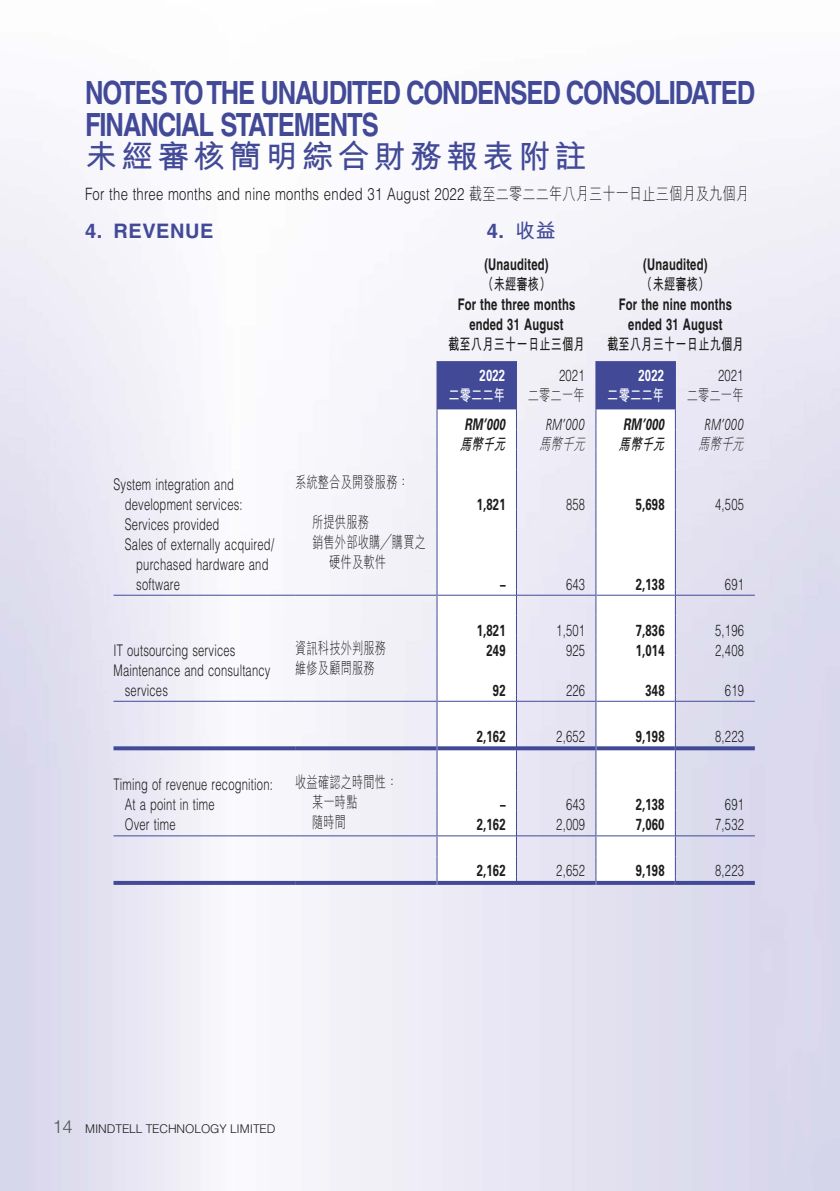
<style>
.page{position:relative;width:840px;height:1191px;background:#fff}
.page>*{position:absolute;margin:0;border:0;box-sizing:border-box;transform-origin:0 0}
.t1{font:700 32px/32px "Helvetica LT Std";letter-spacing:-.045em;color:#424a98;scale:.8 1}
.t2{font:700 32px "M Hei HK";letter-spacing:.125em;color:#424a98}
.t3{font:700 20px "Helvetica LT Std";letter-spacing:.025em;color:#424a98}
.t4{font:300 17px "Helvetica LT Std";letter-spacing:.015em;color:#1c1c1b;scale:.77 1}
.t5{font:300 16px/20px "Helvetica LT Std";letter-spacing:.015em;color:#1c1c1b;scale:.7 1}
.t6{font:700 16px/20px "Helvetica LT Std";letter-spacing:.015em;color:#1c1c1b;text-align:center;scale:.7 1}
.t7{font:700 16px "Univers LT Std";letter-spacing:.015em;color:#1c1c1b;scale:.7 1}
.t8{font:300 16px/20px "M Hei HK";letter-spacing:.015em;color:#1c1c1b;scale:.7 1}
.t9{font:700 16px "M Hei HK";letter-spacing:.015em;color:#1c1c1b;scale:.7 1}
.t10{font:italic 700 16px "Univers LT Std";letter-spacing:.015em;color:#1c1c1b;scale:.7 1}
.t11{font:italic 300 16px "Frutiger LT Std";letter-spacing:.015em;color:#1c1c1b;scale:.7 1}
.t12{font:700 16px "M Hei HK";letter-spacing:.015em;color:#fff;scale:.7 1}
.t13{font:700 16px "Univers LT Std";letter-spacing:.015em;color:#fff;scale:.7 1}
.t14{font:italic 700 16px "M Hei HK";color:#1c1c1b;scale:.7 1}
.t15{font:italic 300 16px "M Hei HK";color:#1c1c1b;scale:.7 1}
.t16{font:300 12px "Helvetica LT Std";letter-spacing:-.01em;color:#1c1c1b}
.s1{font-family:"M Hei HK"}
.s2{font-size:18px;color:#575756}
</style>
<div class="page">
<img style="left:0;top:126px;width:839px;height:1065px">
<svg style="left:437px;top:469px;width:237px;height:412px"></svg>
<svg style="left:436px;top:361px;width:239px;height:108px"></svg>
<hr style="left:436px;top:469px;width:1px;height:40px;background:#424a98">
<hr style="left:515px;top:469px;width:1px;height:40px;background:#424a98">
<hr style="left:595px;top:469px;width:1px;height:40px;background:#424a98">
<hr style="left:674px;top:469px;width:1px;height:40px;background:#424a98">
<svg style="left:436px;top:509px;width:1px;height:20px"></svg>
<svg style="left:515px;top:509px;width:1px;height:20px"></svg>
<svg style="left:595px;top:509px;width:1px;height:20px"></svg>
<svg style="left:674px;top:509px;width:1px;height:20px"></svg>
<hr style="left:436px;top:529px;width:1px;height:60px;background:#424a98">
<hr style="left:515px;top:529px;width:1px;height:60px;background:#424a98">
<hr style="left:595px;top:529px;width:1px;height:60px;background:#424a98">
<hr style="left:674px;top:529px;width:1px;height:60px;background:#424a98">
<svg style="left:436px;top:589px;width:1px;height:66px"></svg>
<svg style="left:515px;top:589px;width:1px;height:66px"></svg>
<svg style="left:595px;top:589px;width:1px;height:66px"></svg>
<svg style="left:674px;top:589px;width:1px;height:66px"></svg>
<hr style="left:436px;top:655px;width:1px;height:40px;background:#424a98">
<hr style="left:515px;top:655px;width:1px;height:40px;background:#424a98">
<hr style="left:595px;top:655px;width:1px;height:40px;background:#424a98">
<hr style="left:674px;top:655px;width:1px;height:40px;background:#424a98">
<svg style="left:436px;top:695px;width:1px;height:190px"></svg>
<svg style="left:515px;top:695px;width:1px;height:190px"></svg>
<svg style="left:595px;top:695px;width:1px;height:190px"></svg>
<svg style="left:674px;top:695px;width:1px;height:190px"></svg>
<hr style="left:113px;top:594px;width:182px;height:1px;background:#424a98">
<hr style="left:295px;top:594px;width:141px;height:1px;background:#424a98">
<hr style="left:437px;top:594px;width:78px;height:1px;background:#424a98">
<hr style="left:516px;top:594px;width:79px;height:1px;background:#424a98">
<hr style="left:596px;top:594px;width:78px;height:1px;background:#424a98">
<hr style="left:675px;top:594px;width:79px;height:1px;background:#424a98">
<hr style="left:113px;top:701px;width:182px;height:1px;background:#424a98">
<hr style="left:295px;top:701px;width:141px;height:1px;background:#424a98">
<hr style="left:437px;top:701px;width:78px;height:1px;background:#424a98">
<hr style="left:516px;top:701px;width:79px;height:1px;background:#424a98">
<hr style="left:596px;top:701px;width:78px;height:1px;background:#424a98">
<hr style="left:675px;top:701px;width:79px;height:1px;background:#424a98">
<svg style="left:113px;top:746px;width:182px;height:4px"></svg>
<svg style="left:295px;top:746px;width:141px;height:4px"></svg>
<svg style="left:437px;top:746px;width:78px;height:4px"></svg>
<svg style="left:516px;top:746px;width:79px;height:4px"></svg>
<svg style="left:596px;top:746px;width:78px;height:4px"></svg>
<svg style="left:675px;top:746px;width:79px;height:4px"></svg>
<hr style="left:113px;top:835px;width:182px;height:1px;background:#424a98">
<hr style="left:295px;top:835px;width:141px;height:1px;background:#424a98">
<hr style="left:437px;top:835px;width:78px;height:1px;background:#424a98">
<hr style="left:516px;top:835px;width:79px;height:1px;background:#424a98">
<hr style="left:596px;top:835px;width:78px;height:1px;background:#424a98">
<hr style="left:675px;top:835px;width:79px;height:1px;background:#424a98">
<svg style="left:113px;top:881px;width:182px;height:4px"></svg>
<svg style="left:295px;top:881px;width:141px;height:4px"></svg>
<svg style="left:437px;top:881px;width:78px;height:4px"></svg>
<svg style="left:516px;top:881px;width:79px;height:4px"></svg>
<svg style="left:596px;top:881px;width:78px;height:4px"></svg>
<svg style="left:675px;top:881px;width:79px;height:4px"></svg>
<h1 class="t1" style="left:85px;top:76px;width:838px">NOTES TO THE UNAUDITED CONDENSED CONSOLIDATED<br>FINANCIAL STATEMENTS</h1>
<h1 class="t2" style="left:85px;top:133px;width:502px">未經審核簡明綜合財務報表附註</h1>
<p class="t4" style="left:85px;top:184px;width:863px">For the three months and nine months ended 31 August 2022 <span class="s1">截至二零二二年八月三十一日止三個月及九個月</span></p>
<p class="t3" style="left:85px;top:219px;width:130px">4. REVENUE</p>
<p class="t3" style="left:486px;top:219px;width:71px">4. <span class="s1">收益</span></p>
<p class="t6" style="left:484px;top:254px;width:93px">(Unaudited)</p>
<p class="t6" style="left:643px;top:254px;width:93px">(Unaudited)</p>
<p class="t9" style="left:482px;top:272px;width:99px">（未經審核）</p>
<p class="t9" style="left:641px;top:272px;width:99px">（未經審核）</p>
<p class="t6" style="left:457px;top:294px;width:169px">For the three months ended 31 August</p>
<p class="t6" style="left:618px;top:294px;width:163px">For the nine months ended 31 August</p>
<p class="t9" style="left:448px;top:332px;width:196px">截至八月三十一日止三個月</p>
<p class="t9" style="left:606px;top:332px;width:196px">截至八月三十一日止九個月</p>
<p class="t13" style="left:479px;top:366px;width:38px">2022</p>
<p class="t5" style="left:558px;top:365px;width:38px">2021</p>
<p class="t13" style="left:638px;top:366px;width:38px">2022</p>
<p class="t5" style="left:717px;top:365px;width:38px">2021</p>
<p class="t12" style="left:448px;top:383px;width:83px">二零二二年</p>
<p class="t8" style="left:527px;top:385px;width:83px">二零二一年</p>
<p class="t12" style="left:607px;top:383px;width:83px">二零二二年</p>
<p class="t8" style="left:686px;top:385px;width:83px">二零二一年</p>
<p class="t10" style="left:464px;top:414px;width:60px">RM’000</p>
<p class="t11" style="left:545px;top:415px;width:57px">RM’000</p>
<p class="t10" style="left:623px;top:414px;width:60px">RM’000</p>
<p class="t11" style="left:704px;top:415px;width:57px">RM’000</p>
<p class="t14" style="left:459px;top:432px;width:73px">馬幣千元</p>
<p class="t15" style="left:539px;top:432px;width:73px">馬幣千元</p>
<p class="t14" style="left:618px;top:432px;width:73px">馬幣千元</p>
<p class="t15" style="left:697px;top:432px;width:73px">馬幣千元</p>
<p class="t5" style="left:125px;top:474px;width:170px;text-indent:-11px">System integration and development services:</p>
<p class="t8" style="left:295px;top:471px;width:164px">系統整合及開發服務：</p>
<p class="t7" style="left:476px;top:494px;width:43px">1,821</p>
<p class="t5" style="left:565px;top:494px;width:29px">858</p>
<p class="t7" style="left:635px;top:494px;width:43px">5,698</p>
<p class="t5" style="left:714px;top:494px;width:43px">4,505</p>
<p class="t5" style="left:125px;top:514px;width:137px">Services provided</p>
<p class="t8" style="left:312px;top:511px;width:83px">所提供服務</p>
<p class="t5" style="left:136px;top:534px;width:198px;text-indent:-11px">Sales of externally acquired/ purchased hardware and software</p>
<p class="t8" style="left:329px;top:531px;width:140px;text-indent:-17px">銷售外部收購╱購買之硬件及軟件</p>
<p class="t7" style="left:499px;top:574px;width:9px">–</p>
<p class="t5" style="left:565px;top:574px;width:29px">643</p>
<p class="t7" style="left:635px;top:574px;width:43px">2,138</p>
<p class="t5" style="left:724px;top:574px;width:29px">691</p>
<p class="t7" style="left:476px;top:620px;width:43px">1,821</p>
<p class="t5" style="left:556px;top:620px;width:43px">1,501</p>
<p class="t7" style="left:635px;top:620px;width:43px">7,836</p>
<p class="t5" style="left:714px;top:620px;width:43px">5,196</p>
<p class="t5" style="left:113px;top:640px;width:176px">IT outsourcing services</p>
<p class="t8" style="left:295px;top:637px;width:131px">資訊科技外判服務</p>
<p class="t7" style="left:486px;top:640px;width:29px">249</p>
<p class="t5" style="left:565px;top:640px;width:29px">925</p>
<p class="t7" style="left:635px;top:640px;width:43px">1,014</p>
<p class="t5" style="left:714px;top:640px;width:43px">2,408</p>
<p class="t5" style="left:125px;top:660px;width:209px;text-indent:-11px">Maintenance and consultancy services</p>
<p class="t8" style="left:295px;top:657px;width:115px">維修及顧問服務</p>
<p class="t7" style="left:492px;top:680px;width:20px">92</p>
<p class="t5" style="left:565px;top:680px;width:29px">226</p>
<p class="t7" style="left:645px;top:680px;width:29px">348</p>
<p class="t5" style="left:724px;top:680px;width:29px">619</p>
<p class="t7" style="left:476px;top:727px;width:43px">2,162</p>
<p class="t5" style="left:556px;top:726px;width:43px">2,652</p>
<p class="t7" style="left:635px;top:727px;width:43px">9,198</p>
<p class="t5" style="left:714px;top:726px;width:43px">8,223</p>
<p class="t5" style="left:113px;top:774px;width:229px">Timing of revenue recognition:</p>
<p class="t8" style="left:295px;top:772px;width:148px">收益確認之時間性：</p>
<p class="t5" style="left:125px;top:794px;width:130px">At a point in time</p>
<p class="t8" style="left:312px;top:792px;width:66px">某一時點</p>
<p class="t7" style="left:499px;top:795px;width:9px">–</p>
<p class="t5" style="left:565px;top:794px;width:29px">643</p>
<p class="t7" style="left:635px;top:795px;width:43px">2,138</p>
<p class="t5" style="left:724px;top:794px;width:29px">691</p>
<p class="t5" style="left:125px;top:814px;width:74px">Over time</p>
<p class="t8" style="left:312px;top:812px;width:50px">隨時間</p>
<p class="t7" style="left:476px;top:815px;width:43px">2,162</p>
<p class="t5" style="left:556px;top:814px;width:43px">2,009</p>
<p class="t7" style="left:635px;top:815px;width:43px">7,060</p>
<p class="t5" style="left:714px;top:814px;width:43px">7,532</p>
<p class="t7" style="left:476px;top:861px;width:43px">2,162</p>
<p class="t5" style="left:556px;top:860px;width:43px">2,652</p>
<p class="t7" style="left:635px;top:861px;width:43px">9,198</p>
<p class="t5" style="left:714px;top:860px;width:43px">8,223</p>
<p class="t16" style="left:52px;top:1121px;width:224px"><span class="s2">14</span> MINDTELL TECHNOLOGY LIMITED</p>
</div>
